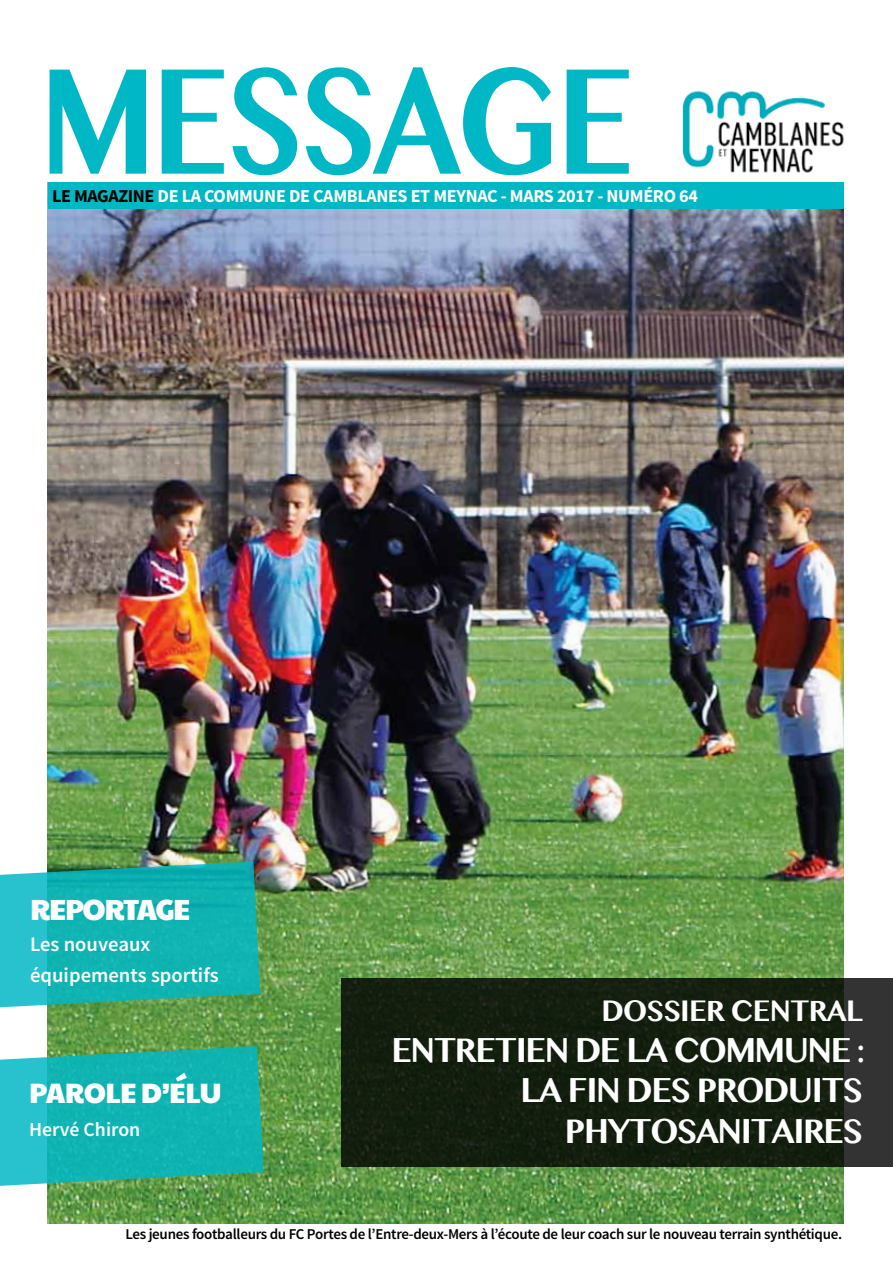
<style>
.page{position:relative;width:893px;height:1263px;background:#fff}
.page>*{position:absolute;margin:0;border:0;box-sizing:border-box;transform-origin:0 0}
.t1{font:700 149.55px "Bangla MN";letter-spacing:-.04em;color:#00b8c5;scale:.8 1}
.t2{font:700 34.05px/40.5px "Bangla MN";letter-spacing:-.05em;color:#fff;scale:.93 1}
.t3{font:29.25px "Paytone One";letter-spacing:-.05em;color:#fff}
.t4{font:700 29.1px "Bangla MN";letter-spacing:-.03em;color:#fff;scale:.93 1}
.t5{font:28.05px "Paytone One";letter-spacing:-.02em;color:#fff}
.t6{font:600 20.55px/30.9px "Source Sans Pro";color:#fff}
.t7{font:600 19.8px "Source Sans Pro";color:#fff}
.t8{font:700 18.15px "Source Sans Pro";letter-spacing:-.02em;color:#fff}
.t9{font:600 15px "Source Sans Pro";letter-spacing:-.02em;color:#000}
.s1{color:#000}
</style>
<div class="page">
<img style="left:48px;top:208px;width:796px;height:1015px">
<div style="left:48px;top:182px;width:796px;height:26px;background:#00b8c5"></div>
<svg style="left:0;top:861px;width:260px;height:147px;background:#1eb3ae"></svg>
<svg style="left:0;top:1046px;width:264px;height:141px;background:#20b5ae"></svg>
<svg style="left:342px;top:978px;width:551px;height:188px;background:#162011"></svg>
<img style="left:682px;top:90px;width:162px;height:83px">
<h1 class="t1" style="left:39px;top:24px;width:747px">MESSAGE</h1>
<p class="t8" style="left:52px;top:184px;width:648px"><span class="s1">LE MAGAZINE</span> DE LA COMMUNE DE CAMBLANES ET MEYNAC - MARS 2017 - NUMÉRO 64</p>
<h3 class="t3" style="left:30px;top:886px;width:162px">REPORTAGE</h3>
<h3 class="t6" style="left:30px;top:929px;width:190px">Les nouveaux équipements sportifs</h3>
<h3 class="t5" style="left:29px;top:1071px;width:194px">PAROLE D’ÉLU</h3>
<h3 class="t7" style="left:29px;top:1117px;width:113px">Hervé Chiron</h3>
<h3 class="t4" style="left:601px;top:992px;width:283px">DOSSIER CENTRAL</h3>
<h2 class="t2" style="left:520px;top:1030px;width:372px;text-indent:-129px">ENTRETIEN DE LA COMM UNE :<br>LA FIN DES</h2>
<h2 class="t2" style="left:565px;top:1070px;width:318px;text-indent:132px">PRODUITS<br>PHYTOSANITAIRES</h2>
<p class="t9" style="left:125px;top:1224px;width:718px">Les jeunes footballeurs du FC Portes de l’Entre-deux-Mers à l’écoute de leur coach sur le nouveau terrain synthétique.</p>
</div>
